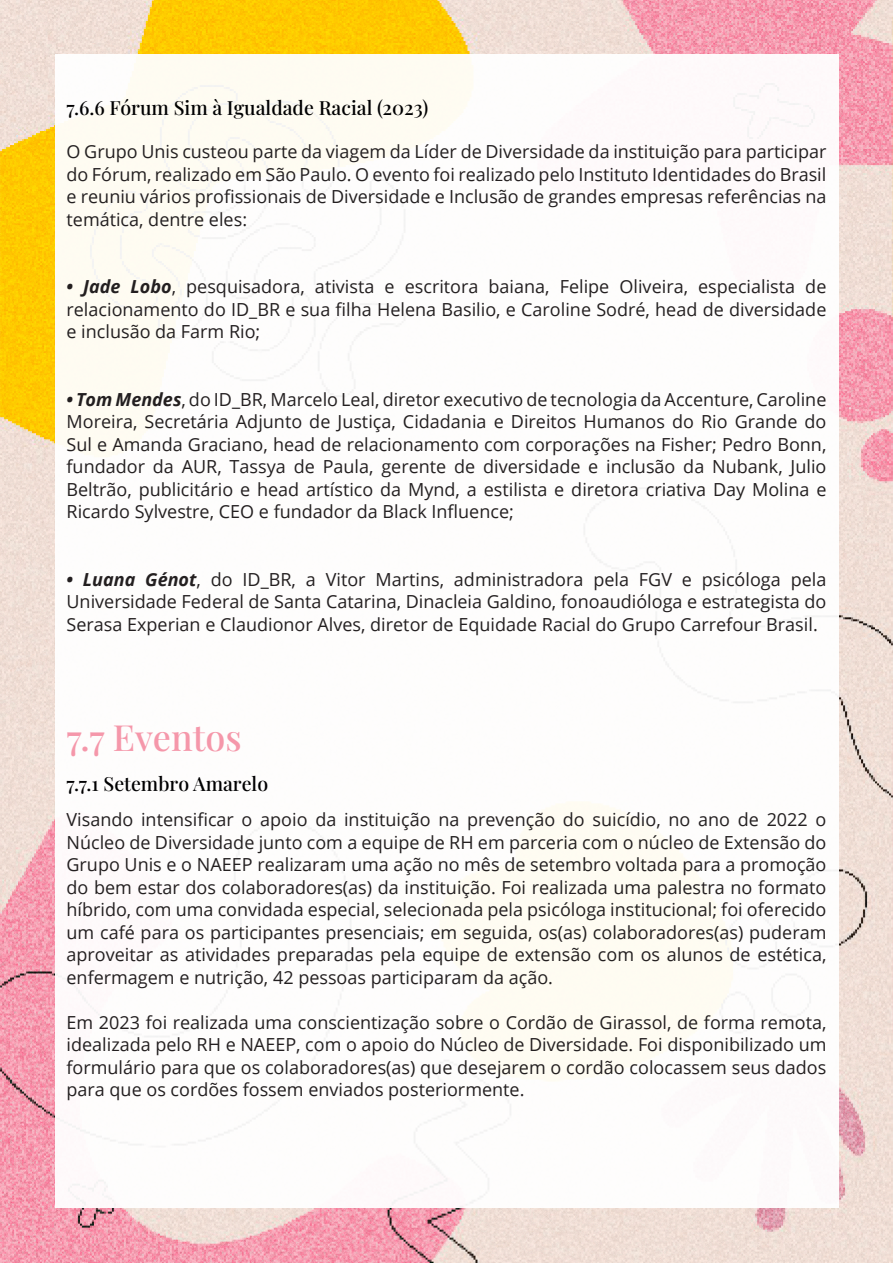
<style>
.page{position:relative;width:893px;height:1263px;background:#fff}
.page>*{position:absolute;margin:0;border:0;box-sizing:border-box;transform-origin:0 0}
.Estilo_de_parágrafo_2{font:36px "Playfair Display";color:#f597aa}
.Estilo_de_parágrafo_2-2{font:19.5px "Playfair Display";color:#000001}
.Estilo_de_parágrafo_5{font:18px/22.5px "Open Sans";color:#231f20;text-align:justify}
.s1{font-weight:700;font-style:italic}
</style>
<div class="page">
<img style="left:0;top:0;width:893px;height:1263px">
<div style="left:56px;top:54px;width:783px;height:1153px;background:#fff"></div>
<p class="Estilo_de_parágrafo_2-2" style="left:67px;top:93px;width:363px">7.6.6 Fórum Sim à Igualdade Racial (2023)</p>
<p class="Estilo_de_parágrafo_5" style="left:67px;top:140px;width:761px">O Grupo Unis custeou parte da viagem da Líder de Diversidade da instituição para participar do Fórum, realizado em São Paulo. O evento foi realizado pelo Instituto Identidades do Brasil e reuniu vários profissionais de Diversidade e Inclusão de grandes empresas referências na temática, dentre eles:</p>
<p class="Estilo_de_parágrafo_5" style="left:67px;top:275px;width:761px"><span class="s1">• Jade Lobo</span>, pesquisadora, ativista e escritora baiana, Felipe Oliveira, especialista de relacionamento do ID_BR e sua filha Helena Basilio, e Caroline Sodré, head de diversidade e inclusão da Farm Rio;</p>
<p class="Estilo_de_parágrafo_5" style="left:67px;top:388px;width:761px"><span class="s1">• Tom Mendes</span>, do ID_BR, Marcelo Leal, diretor executivo de tecnologia da Accenture, Caroline Moreira, Secretária Adjunto de Justiça, Cidadania e Direitos Humanos do Rio Grande do Sul e Amanda Graciano, head de relacionamento com corporações na Fisher; Pedro Bonn, fundador da AUR, Tassya de Paula, gerente de diversidade e inclusão da Nubank, Julio Beltrão, publicitário e head artístico da Mynd, a estilista e diretora criativa Day Molina e Ricardo Sylvestre, CEO e fundador da Black Influence;</p>
<p class="Estilo_de_parágrafo_5" style="left:67px;top:568px;width:761px"><span class="s1">• Luana Génot</span>, do ID_BR, a Vitor Martins, administradora pela FGV e psicóloga pela Universidade Federal de Santa Catarina, Dinacleia Galdino, fonoaudióloga e estrategista do Serasa Experian e Claudionor Alves, diretor de Equidade Racial do Grupo Carrefour Brasil.</p>
<p class="Estilo_de_parágrafo_2" style="left:67px;top:709px;width:177px">7.7 Eventos</p>
<p class="Estilo_de_parágrafo_2-2" style="left:67px;top:768px;width:203px">7.7.1 Setembro Amarelo</p>
<p class="Estilo_de_parágrafo_5" style="left:67px;top:808px;width:761px">Visando intensificar o apoio da instituição na prevenção do suicídio, no ano de 2022 o Núcleo de Diversidade junto com a equipe de RH em parceria com o núcleo de Extensão do Grupo Unis e o NAEEP realizaram uma ação no mês de setembro voltada para a promoção do bem estar dos colaboradores(as) da instituição. Foi realizada uma palestra no formato híbrido, com uma convidada especial, selecionada pela psicóloga institucional; foi oferecido um café para os participantes presenciais; em seguida, os(as) colaboradores(as) puderam aproveitar as atividades preparadas pela equipe de extensão com os alunos de estética, enfermagem e nutrição, 42 pessoas participaram da ação.</p>
<p class="Estilo_de_parágrafo_5" style="left:67px;top:1010px;width:761px">Em 2023 foi realizada uma conscientização sobre o Cordão de Girassol, de forma remota, idealizada pelo RH e NAEEP, com o apoio do Núcleo de Diversidade. Foi disponibilizado um formulário para que os colaboradores(as) que desejarem o cordão colocassem seus dados para que os cordões fossem enviados posteriormente.</p>
</div>
